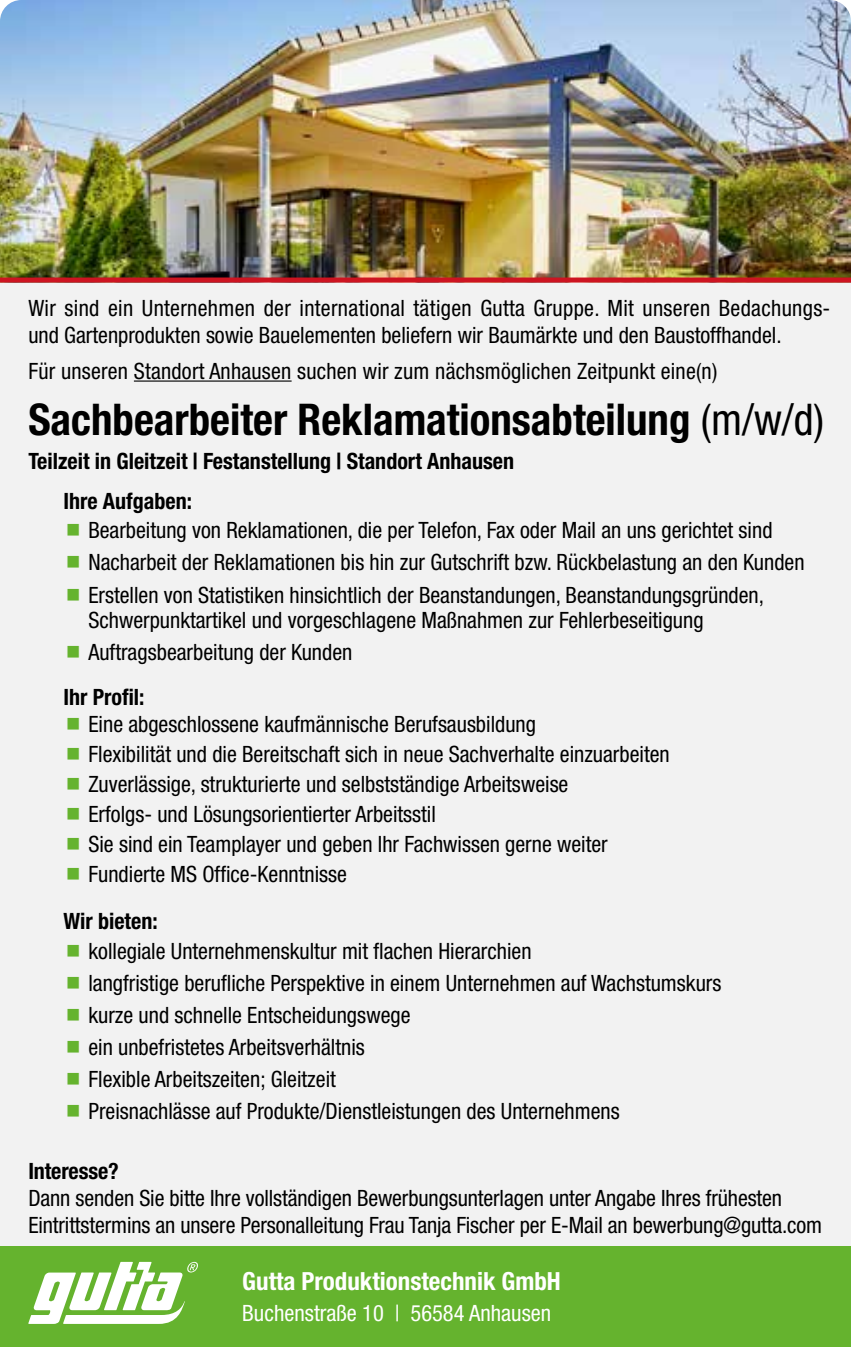
<style>
.page{position:relative;width:851px;height:1347px;background:#fff}
.page>*{position:absolute;margin:0;border:0;box-sizing:border-box;transform-origin:0 0}
.t1{font:700 condensed 43.75px "Helvetica Neue LT Pro";color:#000}
.t2{font:700 condensed 25px "Helvetica Neue LT Pro";color:#fff}
.t3{font:condensed 22.5px/32.2px "Helvetica Neue LT Pro";color:#000}
.t4{font:700 condensed 22.5px/40px "Helvetica Neue LT Pro";color:#000}
.t5{font:condensed 22.5px "Helvetica Neue LT Pro";color:#fff}
.s1{font-weight:400}
</style>
<div class="page">
<div style="left:0;top:217px;width:850px;height:1129px;background:#f2f2f2"></div>
<img style="left:0;top:0;width:850px;height:277px">
<div style="left:0;top:1246px;width:850px;height:100px;background:#65b32e"></div>
<div style="left:0;top:277px;width:850px;height:5px;background:#cd1421"></div>
<svg style="left:28px;top:1261px;width:170px;height:62px"></svg>
<hr style="left:134px;top:380px;width:157px;height:1px;background:#000">
<p class="t3" style="left:28px;top:294px;width:803px;line-height:27px">Wir sind ein Unternehmen der international tätigen Gutta Gruppe. Mit unseren Bedachungs&shy;und Gartenprodukten sowie Bauelementen beliefern wir Baumärkte und den Baustoffhandel.</p>
<p class="t3" style="left:28px;top:354px;width:690px">Für unseren Standort Anhausen suchen wir zum nächsmöglichen Zeitpunkt eine(n)</p>
<h1 class="t1" style="left:28px;top:394px;width:797px">Sachbearbeiter Reklamationsabteilung <span class="s1">(m/w/d)</span></h1>
<p class="t4" style="left:63px;top:441px;width:452px;text-indent:-35px">Teilzeit in Gleitzeit | Festanstellung | Standort Anhausen<br>Ihre Aufgaben:</p>
<p class="t3" style="left:88px;top:514px;width:717px">Bearbeitung von Reklamationen, die per Telefon, Fax oder Mail an uns gerichtet sind<br>Nacharbeit der Reklamationen bis hin zur Gutschrift bzw. Rückbelastung an den Kunden<br>Erstellen von Statistiken hinsichtlich der Beanstandungen, Beanstandungsgründen,</p>
<p class="t3" style="left:88px;top:603px;width:616px">Schwerpunktartikel und vorgeschlagene Maßnahmen zur Fehlerbeseitigung<br>Auftragsbearbeitung der Kunden</p>
<p class="t4" style="left:63px;top:676px;width:83px">Ihr Profil:</p>
<p class="t3" style="left:88px;top:709px;width:582px;line-height:30px">Eine abgeschlossene kaufmännische Berufsausbildung<br>Flexibilität und die Bereitschaft sich in neue Sachverhalte einzuarbeiten Zuverlässige, strukturierte und selbstständige Arbeitsweise<br>Erfolgs- und Lösungsorientierter Arbeitsstil<br>Sie sind ein Teamplayer und geben Ihr Fachwissen gerne weiter Fundierte MS Office-Kenntnisse</p>
<p class="t4" style="left:63px;top:901px;width:96px">Wir bieten:</p>
<p class="t3" style="left:88px;top:934px;width:634px">kollegiale Unternehmenskultur mit flachen Hierarchien<br>langfristige berufliche Perspektive in einem Unternehmen auf Wachstumskurs kurze und schnelle Entscheidungswege<br>ein unbefristetes Arbeitsverhältnis<br>Flexible Arbeitszeiten; Gleitzeit<br>Preisnachlässe auf Produkte/Dienstleistungen des Unternehmens</p>
<p class="t4" style="left:28px;top:1150px;width:92px">Interesse?</p>
<p class="t3" style="left:28px;top:1183px;width:795px;line-height:27px">Dann senden Sie bitte Ihre vollständigen Bewerbungsunterlagen unter Angabe Ihres frühesten<br>Eintrittstermins an unsere Personalleitung Frau Tanja Fischer per E-Mail an bewerbung@gutta.com</p>
<p class="t2" style="left:242px;top:1267px;width:320px">Gutta Produktionstechnik GmbH</p>
<p class="t5" style="left:242px;top:1299px;width:310px">Buchenstraße 10 | 56584 Anhausen</p>
</div>
